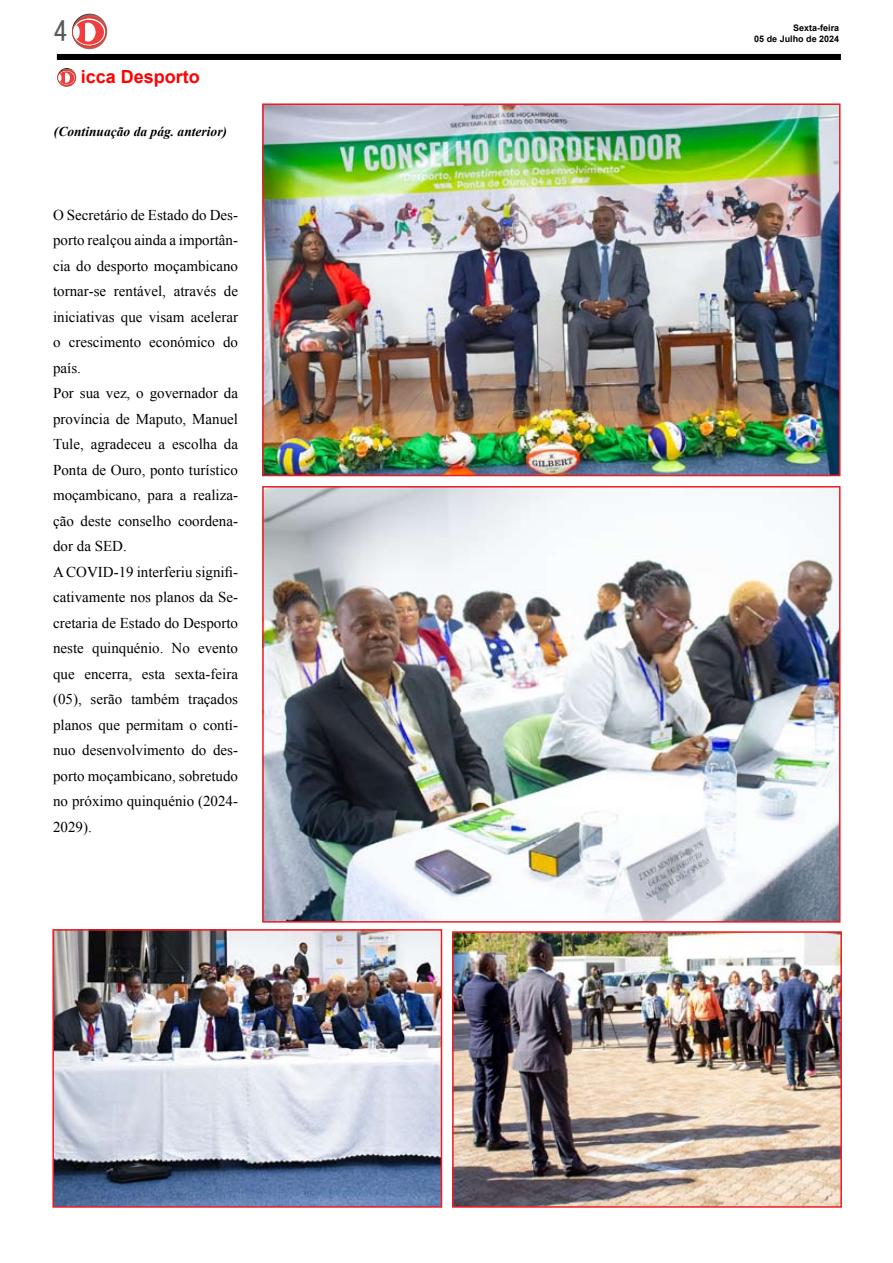
<style>
.page{position:relative;width:893px;height:1263px;background:#fff}
.page>*{position:absolute;margin:0;border:0;box-sizing:border-box;transform-origin:0 0}
.t1{font:27px "MS Gothic";color:#58595b}
.t2{font:700 18px "Arial";color:#fe0000}
.t3{font:15px/25.5px "Times New Roman";color:#000}
.t4{font:italic 700 13.5px "Times New Roman";color:#000}
.t5{font:700 9px/10.8px "Arial";color:#000;text-align:right}
</style>
<div class="page">
<svg style="left:72px;top:14px;width:35px;height:35px"></svg>
<svg style="left:72px;top:18px;width:34px;height:28px"></svg>
<div style="left:72px;top:18px;width:34px;height:28px;border:1px solid #d9322f;border-radius:50%"></div>
<div style="left:74px;top:20px;width:30px;height:25px;background:#ef3e3d;border-radius:50%"></div>
<div style="left:74px;top:26px;width:6px;height:13px;background:#fff;border-radius:50%"></div>
<div style="left:81px;top:23px;width:15px;height:19px;background:#fff;border-radius:50%"></div>
<div style="left:80px;top:22px;width:5px;height:20px;background:#ef3e3d"></div>
<div style="left:57px;top:54px;width:784px;height:6px;background:#000"></div>
<svg style="left:57px;top:68px;width:19px;height:19px"></svg>
<svg style="left:58px;top:70px;width:17px;height:15px"></svg>
<div style="left:58px;top:70px;width:18px;height:15px;border:1px solid #d9322f;border-radius:50%"></div>
<svg style="left:58px;top:71px;width:16px;height:13px"></svg>
<svg style="left:62px;top:73px;width:8px;height:10px"></svg>
<svg style="left:58px;top:73px;width:6px;height:10px"></svg>
<img style="left:265px;top:106px;width:572px;height:367px">
<div style="left:262px;top:103px;width:578px;height:373px;border:2px solid #ed1c24"></div>
<img style="left:265px;top:489px;width:572px;height:431px">
<div style="left:262px;top:486px;width:578px;height:437px;border:2px solid #ed1c24"></div>
<img style="left:55px;top:932px;width:384px;height:273px">
<div style="left:52px;top:929px;width:390px;height:279px;border:2px solid #ed1c24"></div>
<img style="left:455px;top:934px;width:384px;height:271px">
<div style="left:452px;top:931px;width:390px;height:277px;border:2px solid #ed1c24"></div>
<h1 class="t1" style="left:54px;top:18px;width:15px">4</h1>
<p class="t5" style="left:754px;top:23px;width:87px">Sexta-feira<br>05 de Julho de 2024</p>
<p class="t2" style="left:81px;top:64px;width:121px">icca Desporto</p>
<p class="t4" style="left:54px;top:122px;width:175px">(Continuação da pág. anterior)</p>
<p class="t3" style="left:53px;top:202px;width:186px">O Secretário de Estado do Des&shy;porto realçou ainda a importân&shy;cia do desporto moçambicano tornar-se rentável, através de iniciativas que visam acelerar o crescimento económico do país.<br>Por sua vez, o governador da província de Maputo, Manuel<br>Tule, agradeceu a escolha da<br>Ponta de Ouro, ponto turístico moçambicano, para a realiza&shy;ção deste conselho coordena&shy;dor da SED.<br>A COVID-19 interferiu signifi&shy;cativamente nos planos da Se&shy;cretaria de Estado do Desporto neste quinquénio. No evento que encerra, esta sexta-feira (05), serão também traçados planos que permitam o contí&shy;nuo desenvolvimento do des&shy;porto moçambicano, sobretudo no próximo quinquénio (2024-<br>2029).</p>
</div>
